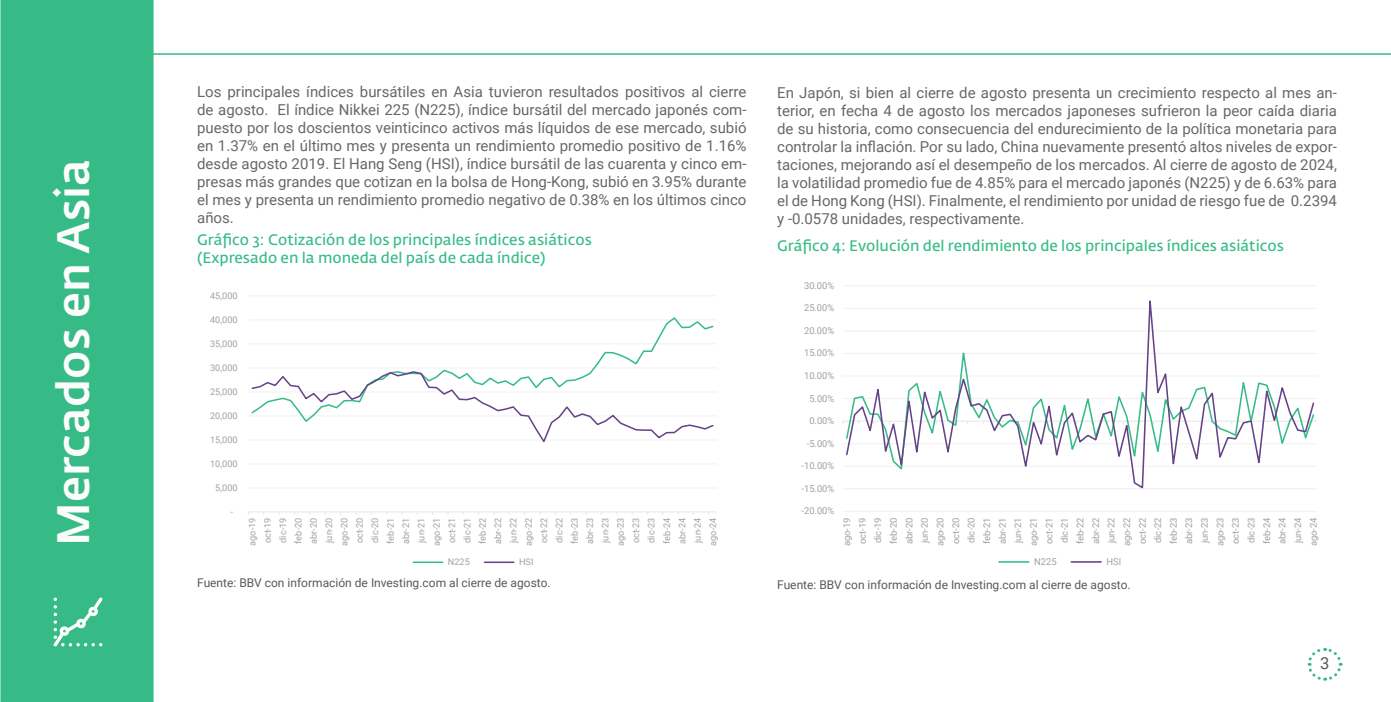
<style>
.page{position:relative;width:1391px;height:702px;background:#fff}
.page>*{position:absolute;margin:0;border:0;box-sizing:border-box;transform-origin:0 0}
.t1{font:500 45px "Fedra Sans Std";color:#fcfcfc}
.t2{font:16.5px "Roboto";color:#58595c}
.t3{font:15px/18px "Roboto";color:#67676a;text-align:justify}
.t4{font:15px "Fedra Sans Std";color:#36bc87}
.t5{font:12px "Roboto";color:#58595c}
.t6{font:9.45px "Roboto";color:#a0a1a3}
.t7{font:9.3px/15.6px "Roboto";color:#a0a1a3;text-align:center}
.t8{font:9.15px/15.3px "Roboto";color:#a0a1a3;text-align:center}
</style>
<div class="page">
<div style="left:1px;top:1px;width:152px;height:700px;background:#36bb87"></div>
<div style="left:0;top:0;width:154px;height:702px;border:2px solid #36bc87"></div>
<img style="left:53px;top:597px;width:50px;height:50px">
<hr style="left:149px;top:53px;width:1241px;height:2px;background:#36bc87">
<svg style="left:1307px;top:648px;width:36px;height:33px"></svg>
<hr style="left:248px;top:487px;width:468px;height:1px;background:#f2f2f2">
<hr style="left:248px;top:463px;width:468px;height:1px;background:#f2f2f2">
<hr style="left:248px;top:439px;width:468px;height:1px;background:#f2f2f2">
<hr style="left:248px;top:415px;width:468px;height:1px;background:#f2f2f2">
<hr style="left:248px;top:391px;width:468px;height:1px;background:#f2f2f2">
<hr style="left:248px;top:367px;width:468px;height:1px;background:#f2f2f2">
<hr style="left:248px;top:343px;width:468px;height:1px;background:#f2f2f2">
<hr style="left:248px;top:319px;width:468px;height:1px;background:#f2f2f2">
<hr style="left:248px;top:295px;width:468px;height:1px;background:#f2f2f2">
<hr style="left:248px;top:511px;width:468px;height:1px;background:#e9e9ea">
<svg style="left:443px;top:317px;width:271px;height:53px"></svg>
<svg style="left:251px;top:370px;width:463px;height:73px"></svg>
<hr style="left:413px;top:561px;width:30px;height:2px;background:#36bc87">
<hr style="left:484px;top:561px;width:30px;height:2px;background:#654388">
<hr style="left:842px;top:511px;width:475px;height:1px;background:#f2f2f2">
<hr style="left:842px;top:488px;width:475px;height:1px;background:#f2f2f2">
<hr style="left:842px;top:465px;width:475px;height:2px;background:#f2f2f2">
<hr style="left:842px;top:443px;width:475px;height:1px;background:#f2f2f2">
<hr style="left:842px;top:398px;width:475px;height:1px;background:#f2f2f2">
<hr style="left:842px;top:375px;width:475px;height:1px;background:#f2f2f2">
<hr style="left:842px;top:353px;width:475px;height:1px;background:#f2f2f2">
<hr style="left:842px;top:330px;width:475px;height:1px;background:#f2f2f2">
<hr style="left:842px;top:308px;width:475px;height:1px;background:#f2f2f2">
<hr style="left:842px;top:285px;width:475px;height:1px;background:#f2f2f2">
<hr style="left:842px;top:420px;width:475px;height:2px;background:#e9e9ea">
<svg style="left:845px;top:300px;width:470px;height:189px"></svg>
<svg style="left:999px;top:561px;width:29px;height:1px"></svg>
<hr style="left:1071px;top:561px;width:30px;height:1px;background:#654388">
<p class="t1" style="left:45px;top:546px;width:388px;rotate:-90deg">Mercados en Asia</p>
<p class="t3" style="left:197px;top:82px;width:551px">Los principales índices bursátiles en Asia tuvieron resultados positivos al cierre de agosto. El índice Nikkei 225 (N225), índice bursátil del mercado japonés com&shy;puesto por los doscientos veinticinco activos más líquidos de ese mercado, subió en 1.37% en el último mes y presenta un rendimiento promedio positivo de 1.16% desde agosto 2019. El Hang Seng (HSI), índice bursátil de las cuarenta y cinco em&shy;presas más grandes que cotizan en la bolsa de Hong-Kong, subió en 3.95% durante el mes y presenta un rendimiento promedio negativo de 0.38% en los últimos cinco años.</p>
<p class="t4" style="left:197px;top:230px;width:396px">Gráfico 3: Cotización de los principales índices asiáticos</p>
<p class="t4" style="left:197px;top:248px;width:350px">(Expresado en la moneda del país de cada índice)</p>
<p class="t8" style="left:210px;top:287px;width:29px">45,000</p>
<p class="t8" style="left:210px;top:311px;width:29px">40,000</p>
<p class="t8" style="left:210px;top:335px;width:29px">35,000</p>
<p class="t8" style="left:210px;top:359px;width:29px">30,000</p>
<p class="t8" style="left:210px;top:383px;width:29px">25,000</p>
<p class="t8" style="left:210px;top:407px;width:29px">20,000</p>
<p class="t8" style="left:210px;top:431px;width:29px">15,000</p>
<p class="t8" style="left:210px;top:455px;width:29px">10,000</p>
<p class="t8" style="left:215px;top:479px;width:24px">5,000</p>
<p class="t8" style="left:230px;top:503px;width:4px">-</p>
<p class="t8" style="left:244px;top:545px;width:30px;rotate:-90deg">ago-19 oct-19 dic-19 feb-20 abr-20 jun-20 ago-20 oct-20 dic-20 feb-21 abr-21 jun-21 ago-21 oct-21 dic-21 feb-22 abr-22 jun-22 ago-22 oct-22 dic-22 feb-23 abr-23 jun-23 ago-23 oct-23 dic-23 feb-24 abr-24 jun-24 ago-24</p>
<p class="t8" style="left:448px;top:554px;width:24px">N225</p>
<p class="t8" style="left:519px;top:554px;width:16px">HSI</p>
<p class="t3" style="left:777px;top:83px;width:561px">En Japón, si bien al cierre de agosto presenta un crecimiento respecto al mes an&shy;terior, en fecha 4 de agosto los mercados japoneses sufrieron la peor caída diaria de su historia, como consecuencia del endurecimiento de la política monetaria para controlar la inflación. Por su lado, China nuevamente presentó altos niveles de expor&shy;taciones, mejorando así el desempeño de los mercados. Al cierre de agosto de 2024, la volatilidad promedio fue de 4.85% para el mercado japonés (N225) y de 6.63% para el de Hong Kong (HSI). Finalmente, el rendimiento por unidad de riesgo fue de 0.2394 y -0.0578 unidades, respectivamente.</p>
<p class="t4" style="left:777px;top:236px;width:508px">Gráfico 4: Evolución del rendimiento de los principales índices asiáticos</p>
<p class="t6" style="left:804px;top:279px;width:32px">30.00%</p>
<p class="t6" style="left:804px;top:301px;width:32px">25.00%</p>
<p class="t6" style="left:804px;top:324px;width:32px">20.00%</p>
<p class="t6" style="left:804px;top:346px;width:32px">15.00%</p>
<p class="t6" style="left:804px;top:369px;width:32px">10.00%</p>
<p class="t6" style="left:809px;top:391px;width:26px">5.00%</p>
<p class="t6" style="left:809px;top:414px;width:26px">0.00%</p>
<p class="t6" style="left:806px;top:436px;width:29px">-5.00%</p>
<p class="t6" style="left:801px;top:459px;width:34px">-10.00%</p>
<p class="t6" style="left:801px;top:481px;width:34px">-15.00%</p>
<p class="t6" style="left:801px;top:504px;width:34px">-20.00%</p>
<p class="t7" style="left:838px;top:546px;width:31px;rotate:-90deg">ago-19 oct-19 dic-19 feb-20 abr-20 jun-20 ago-20 oct-20 dic-20 feb-21 abr-21 jun-21 ago-21 oct-21 dic-21 feb-22 abr-22 jun-22 ago-22 oct-22 dic-22 feb-23 abr-23 jun-23 ago-23 oct-23 dic-23 feb-24 abr-24 jun-24 ago-24</p>
<p class="t6" style="left:1034px;top:555px;width:24px">N225</p>
<p class="t6" style="left:1106px;top:555px;width:16px">HSI</p>
<p class="t5" style="left:197px;top:574px;width:355px">Fuente: BBV con información de Investing.com al cierre de agosto.</p>
<p class="t5" style="left:777px;top:576px;width:355px">Fuente: BBV con información de Investing.com al cierre de agosto.</p>
<p class="t2" style="left:1320px;top:651px;width:11px">3</p>
</div>
